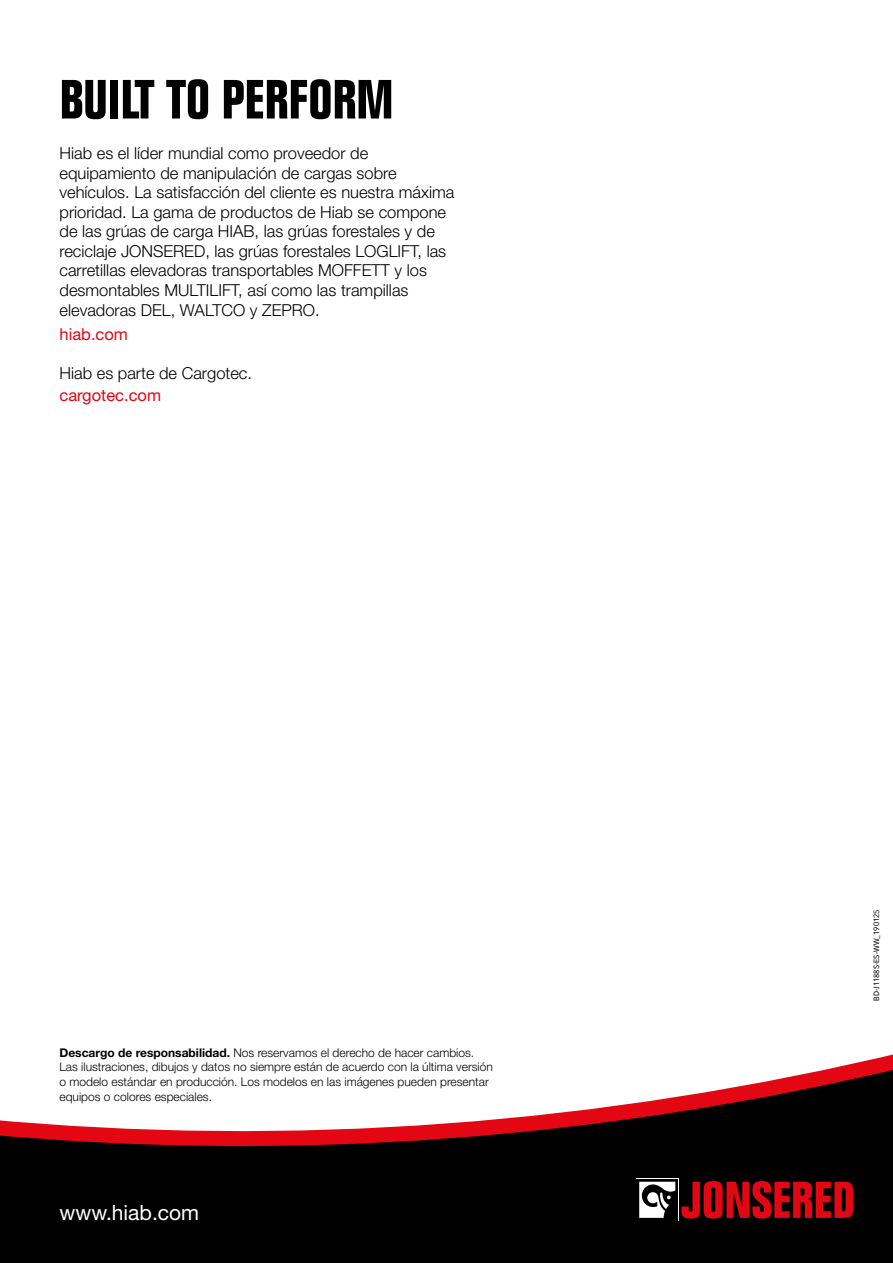
<style>
.page{position:relative;width:893px;height:1263px;background:#fff}
.page>*{position:absolute;margin:0;border:0;box-sizing:border-box;transform-origin:0 0}
.t1{font:700 condensed 54px "Folio Std";color:#000}
.t2{font:21px "Helvetica Neue LT Std";color:#fff}
.t3{font:300 16.5px/19.5px "Helvetica Neue LT Std";color:#000}
.t4{font:16.5px "Helvetica Neue";color:#e30613}
.t5{font:300 12px/14.7px "Helvetica Neue LT Std";color:#000}
.t6{font:7.5px "Vectora Com";color:#000}
.s1{font-weight:700}
</style>
<div class="page">
<div style="left:0;top:1147px;width:893px;height:116px;background:#000"></div>
<svg style="left:0;top:1054px;width:893px;height:93px"></svg>
<div style="left:636px;top:1179px;width:42px;height:42px;background:#000"></div>
<svg style="left:639px;top:1181px;width:37px;height:10px"></svg>
<svg style="left:639px;top:1182px;width:36px;height:36px"></svg>
<svg style="left:681px;top:1181px;width:172px;height:37px;background:#8f030b"></svg>
<h1 class="t1" style="left:60px;top:70px;width:335px">BUILT TO PERFORM</h1>
<p class="t3" style="left:60px;top:143px;width:396px">Hiab es el líder mundial como proveedor de equipamiento de manipulación de cargas sobre vehículos. La satisfacción del cliente es nuestra máxima prioridad. La gama de productos de Hiab se compone de las grúas de carga HIAB, las grúas forestales y de reciclaje JONSERED, las grúas forestales LOGLIFT, las carretillas elevadoras transportables MOFFETT y los desmontables MULTILIFT, así como las trampillas elevadoras DEL, WALTCO y ZEPRO.</p>
<p class="t4" style="left:60px;top:324px;width:70px">hiab.com</p>
<p class="t3" style="left:60px;top:363px;width:194px">Hiab es parte de Cargotec.</p>
<p class="t4" style="left:60px;top:385px;width:103px">cargotec.com</p>
<p class="t5" style="left:60px;top:1045px;width:435px"><span class="s1">Descargo de responsabilidad.</span> Nos reservamos el derecho de hacer cambios.<br>Las ilustraciones, dibujos y datos no siempre están de acuerdo con la última versión o modelo estándar en producción. Los modelos en las imágenes pueden presentar equipos o colores especiales.</p>
<p class="t2" style="left:60px;top:1200px;width:141px">www.hiab.com</p>
<p class="t6" style="left:872px;top:1001px;width:93px;rotate:-90deg">BD-J1188S-ES-WW_190125</p>
</div>
